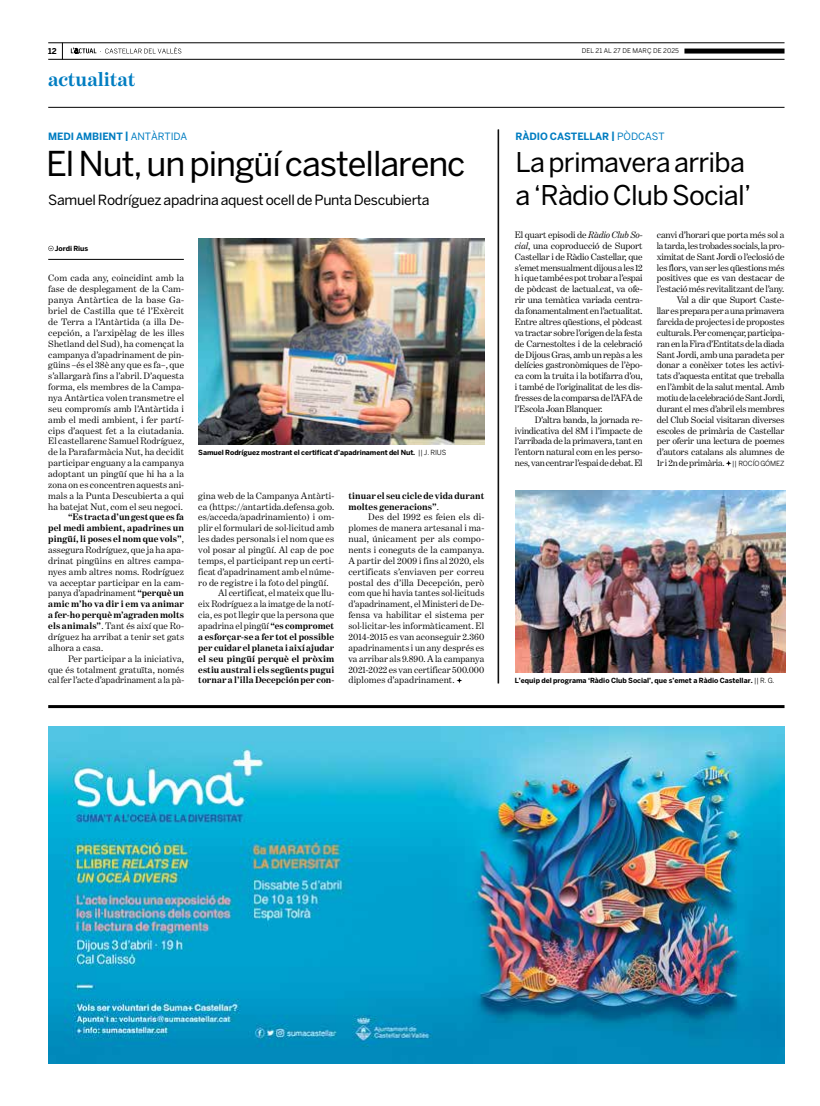
<style>
.page{position:relative;width:820px;height:1106px;background:#fff}
.page>*{position:absolute;margin:0;border:0;box-sizing:border-box;transform-origin:0 0}
.t1{font:34px "Benton Sans";letter-spacing:-.03em;color:#000}
.t2{font:27px/33px "Benton Sans";letter-spacing:-.025em;color:#000}
.t3{font:700 20px "Benton Modern One";letter-spacing:-.005em;color:#007dc1}
.t4{font:14px "Benton Sans";letter-spacing:-.02em;color:#000}
.t5{font:700 10px "Benton Sans";letter-spacing:-.01em;color:#007dc1}
.t6{font:9.5px/10.9px "Benton Modern One";letter-spacing:-.015em;color:#000;text-align:justify}
.t7{font:9.5px "Benton Modern One";letter-spacing:.015em;color:#000}
.t8{font:700 9.5px/10.9px "Benton Modern One";letter-spacing:.01em;color:#000}
.t9{font:9.5px "Benton Modern One";letter-spacing:.005em;color:#000}
.t10{font:9.5px "Benton Modern One";letter-spacing:.01em;color:#000}
.t11{font:700 8px "Benton Sans";color:#000}
.t12{font:700 7px "Benton Sans";letter-spacing:-.01em;color:#000}
.t13{font:6.5px "Benton Sans";letter-spacing:.005em;color:#000}
.s1{font-weight:400}
.s2{font-weight:700}
.s3{font-style:italic}
.s4{font-family:"Benton Sans";font-size:7px}
</style>
<div class="page">
<svg style="left:62px;top:44px;width:1px;height:15px"></svg>
<hr style="left:48px;top:107px;width:736px;height:1px;background:#000">
<hr style="left:48px;top:43px;width:736px;height:1px;background:#000">
<hr style="left:48px;top:59px;width:736px;height:1px;background:#000">
<div style="left:684px;top:49px;width:100px;height:5px;background:#000"></div>
<svg style="left:71px;top:47px;width:110px;height:7px"></svg>
<img style="left:48px;top:726px;width:736px;height:337px">
<hr style="left:48px;top:705px;width:736px;height:3px;background:#000">
<hr style="left:498px;top:129px;width:1px;height:554px;background:#000">
<hr style="left:497px;top:129px;width:1px;height:554px;background:#000">
<svg style="left:48px;top:246px;width:6px;height:5px"></svg>
<hr style="left:48px;top:259px;width:136px;height:1px;background:#000">
<img style="left:198px;top:239px;width:286px;height:205px">
<svg style="left:456px;top:678px;width:6px;height:5px"></svg>
<svg style="left:726px;top:460px;width:5px;height:6px"></svg>
<img style="left:515px;top:490px;width:269px;height:182px">
<p class="t11" style="left:48px;top:46px;width:10px">12</p>
<p class="t13" style="left:581px;top:47px;width:99px">DEL 21 AL 27 DE MARÇ DE 2025</p>
<h3 class="t3" style="left:48px;top:68px;width:89px">actualitat</h3>
<p class="t5" style="left:48px;top:131px;width:141px">MEDI AMBIENT | <span class="s1">ANTÀRTIDA</span></p>
<h1 class="t1" style="left:46px;top:144px;width:420px">El Nut, un pingüí castellarenc</h1>
<h3 class="t4" style="left:48px;top:192px;width:383px">Samuel Rodríguez apadrina aquest ocell de Punta Descubierta</h3>
<p class="t12" style="left:55px;top:244px;width:35px">Jordi Rius</p>
<p class="t6" style="left:48px;top:273px;width:137px">Com cada any, coincidint amb la fase de desplegament de la Cam&shy;panya Antàrtica de la base Ga&shy;briel de Castilla que té l’Exèrcit de Terra a l’Antàrtida (a illa De&shy;cepción, a l’arxipèlag de les illes Shetland del Sud), ha començat la campanya d’apadrinament de pin&shy;güins –és el 38è any que es fa–, que s’allargarà fins a l’abril. D’aquesta forma, els membres de la Campa&shy;nya Antàrtica volen transmetre el seu compromís amb l’Antàrtida i amb el medi ambient, i fer partí&shy;cips d’aquest fet a la ciutadania.<br>El castellarenc Samuel Rodríguez, de la Parafarmàcia Nut, ha decidit participar enguany a la campanya adoptant un pingüí que hi ha a la zona on es concentren aquests ani&shy;mals a la Punta Descubierta a qui ha batejat Nut, com el seu negoci.</p>
<p class="t6" style="left:48px;top:512px;width:137px;text-indent:20px"><span class="s2">“Es tracta d’un gest que es fa pel medi ambient, apadrines un pingüí, li poses el nom que vols”</span>, assegura Rodríguez, que ja ha apa&shy;drinat pingüins en altres campa&shy;nyes amb altres noms. Rodríguez va acceptar participar en la cam&shy;panya d’apadrinament <span class="s2">“perquè un amic m’ho va dir i em va animar a fer-ho perquè m’agraden molts els animals”</span>. Tant és així que Ro&shy;dríguez ha arribat a tenir set gats alhora a casa.</p>
<p class="t6" style="left:48px;top:653px;width:137px;text-indent:20px">Per participar a la iniciativa, que és totalment gratuïta, només cal fer l’acte d’apadrinament a la pà-</p>
<p class="t12" style="left:198px;top:448px;width:249px">Samuel Rodríguez mostrant el certificat d’apadrinament del Nut. <span class="s1">|| J. RIUS</span></p>
<p class="t7" style="left:198px;top:490px;width:137px">gina web de la Campanya Antàrti-</p>
<p class="t7" style="left:198px;top:501px;width:137px">ca (https://antartida.defensa.gob.</p>
<p class="t7" style="left:198px;top:512px;width:137px">es/acceda/apadrinamiento) i om-</p>
<p class="t7" style="left:198px;top:523px;width:137px">plir el formulari de sol·licitud amb</p>
<p class="t10" style="left:198px;top:533px;width:137px">les dades personals i el nom que es</p>
<p class="t7" style="left:198px;top:544px;width:137px">vol posar al pingüí. Al cap de poc</p>
<p class="t7" style="left:198px;top:555px;width:137px">temps, el participant rep un certi-</p>
<p class="t9" style="left:198px;top:566px;width:137px">ficat d’apadrinament amb el núme-</p>
<p class="t7" style="left:198px;top:577px;width:132px">ro de registre i la foto del pingüí.</p>
<p class="t9" style="left:218px;top:588px;width:117px">Al certificat, el mateix que llu-</p>
<p class="t9" style="left:198px;top:599px;width:137px">eix Rodríguez a la imatge de la notí-</p>
<p class="t10" style="left:198px;top:609px;width:137px">cia, es pot llegir que la persona que</p>
<p class="t9" style="left:198px;top:620px;width:137px">apadrina el pingüí <span class="s2">“es compromet</span></p>
<p class="t8" style="left:198px;top:631px;width:137px">a esforçar-se a fer tot el possible</p>
<p class="t8" style="left:198px;top:642px;width:137px">per cuidar el planeta i així ajudar</p>
<p class="t8" style="left:198px;top:653px;width:137px">el seu pingüí perquè el pròxim</p>
<p class="t8" style="left:198px;top:663px;width:137px">estiu austral i els següents pugui</p>
<p class="t8" style="left:198px;top:674px;width:137px">tornar a l’illa Decepción per con-</p>
<p class="t8" style="left:348px;top:490px;width:137px">tinuar el seu cicle de vida durant moltes generacions”<span class="s1">.</span></p>
<p class="t6" style="left:348px;top:512px;width:137px;text-indent:20px">Des del 1992 es feien els di&shy;plomes de manera artesanal i ma&shy;nual, únicament per als compo&shy;nents i coneguts de la campanya.<br>A partir del 2009 i fins al 2020, els certificats s’enviaven per correu postal des d’illa Decepción, però com que hi havia tantes sol·licituds d’apadrinament, el Ministeri de De&shy;fensa va habilitar el sistema per sol·licitar-les informàticament. El 2014-2015 es van aconseguir 2.360 apadrinaments i un any després es va arribar als 9.890. A la campanya 2021-2022 es van certificar 500.000 diplomes d’apadrinament.</p>
<p class="t5" style="left:515px;top:131px;width:150px">RÀDIO CASTELLAR | <span class="s1">PÒDCAST</span></p>
<h2 class="t2" style="left:515px;top:145px;width:237px">La primavera arriba a ‘Ràdio Club Social’</h2>
<p class="t6" style="left:514px;top:229px;width:129px">El quart episodi de <span class="s3">Ràdio Club So&shy;cial</span>, una coproducció de Suport Castellar i de Ràdio Castellar, que s’emet mensualment dijous a les 12 h i que també es pot trobar a l’espai de pòdcast de lactual.cat, va ofe&shy;rir una temàtica variada centra&shy;da fonamentalment en l’actualitat.<br>Entre altres qüestions, el pòdcast va tractar sobre l’origen de la festa de Carnestoltes i de la celebració de Dijous Gras, amb un repàs a les delícies gastronòmiques de l’èpo&shy;ca com la truita i la botifarra d’ou, i també de l’originalitat de les dis&shy;fresses de la comparsa de l’AFA de l’Escola Joan Blanquer.</p>
<p class="t6" style="left:514px;top:414px;width:129px;text-indent:20px">D’altra banda, la jornada re&shy;ivindicativa del 8M i l’impacte de l’arribada de la primavera, tant en l’entorn natural com en les perso&shy;nes, van centrar l’espai de debat. El</p>
<p class="t6" style="left:656px;top:229px;width:129px;text-align:right">canvi d’horari que porta més sol a la tarda, les trobades socials, la pro&shy;ximitat de Sant Jordi o l’eclosió de les flors, van ser les qüestions més positives que es van destacar de l’estació més revitalitzant de l’any.<br>Val a dir que Suport Caste-<br>llar es prepara per a una primavera farcida de projectes i de propostes culturals. Per començar, participa&shy;ran en la Fira d’Entitats de la diada Sant Jordi, amb una paradeta per donar a conèixer totes les activi&shy;tats d’aquesta entitat que treballa en l’àmbit de la salut mental. Amb motiu de la celebració de Sant Jordi, durant el mes d’abril els membres del Club Social visitaran diverses escoles de primària de Castellar per oferir una lectura de poemes d’autors catalans als alumnes de 1r i 2n de primària. <span class="s4">|| ROCÍO GÓMEZ</span></p>
<p class="t12" style="left:514px;top:676px;width:261px">L’equip del programa ‘Ràdio Club Social’, que s’emet a Ràdio Castellar. <span class="s1">|| R. G.</span></p>
</div>
